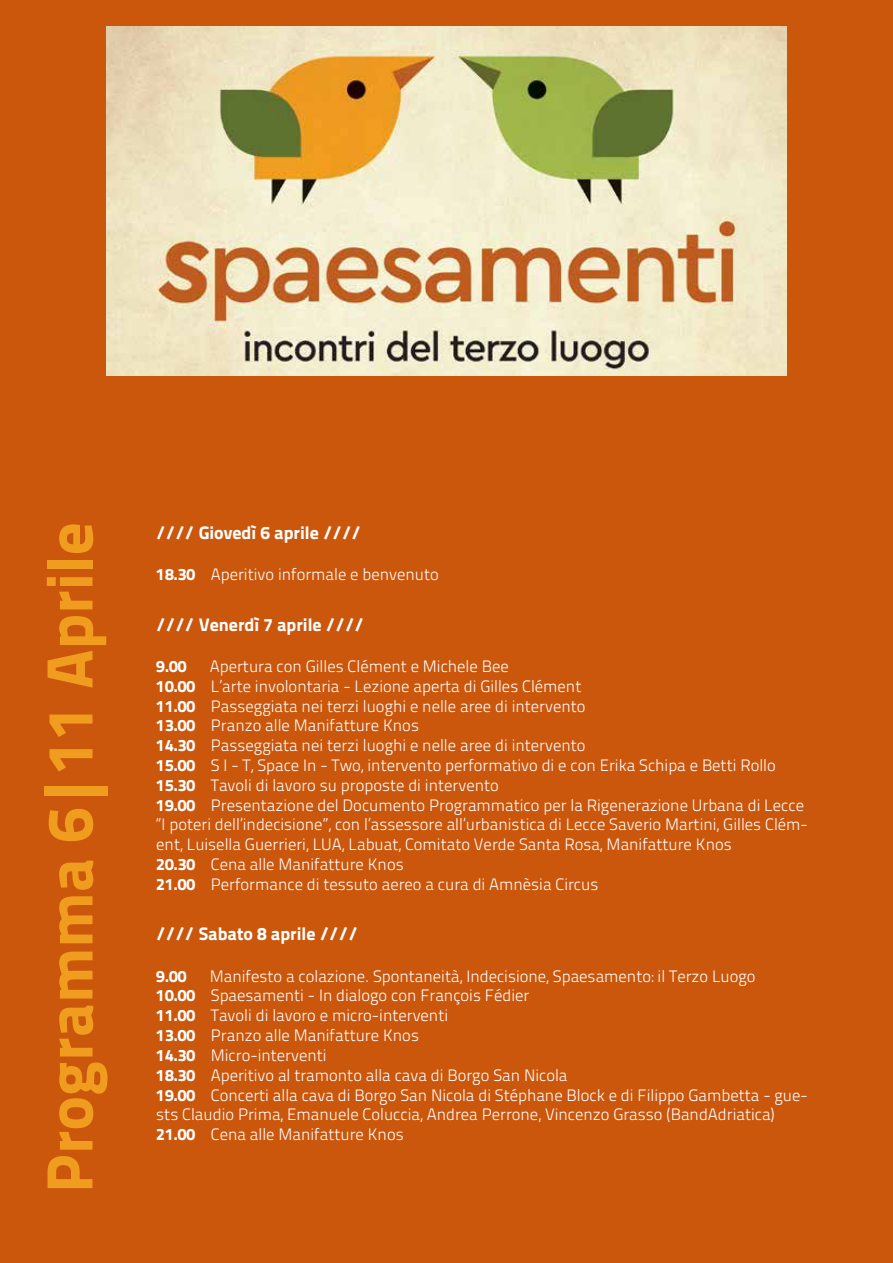
<style>
.page{position:relative;width:893px;height:1263px;background:#cb570c}
.page>*{position:absolute;margin:0;border:0;box-sizing:border-box;transform-origin:0 0}
.t1{font:65.25px "Titillium Text 25 L 999 wt";color:#f09c1f}
.t2{font:18px "Titillium Text 25 L 999 wt";color:#fff}
.t3{font:16.5px/19.8px "Titillium Text 25 L 250 wt";color:#fff}
.t4{font:16.5px "Titillium Text 25 L 999 wt";color:#fff}
.s1{font-family:"Titillium Text 25 L 999 wt"}
</style>
<div class="page">
<img style="left:106px;top:26px;width:680px;height:350px">
<h1 class="t1" style="left:18px;top:1193px;width:672px;rotate:-90deg">Programma 6|11 Aprile</h1>
<p class="t2" style="left:156px;top:518px;width:206px">//// Giovedì 6 aprile ////</p>
<p class="t3" style="left:156px;top:564px;width:284px"><span class="s1">18.30</span> Aperitivo informale e benvenuto</p>
<p class="t2" style="left:156px;top:610px;width:209px">//// Venerdì 7 aprile ////</p>
<p class="t4" style="left:156px;top:653px;width:32px">9.00</p>
<p class="t3" style="left:156px;top:655px;width:653px;text-indent:54px">Apertura con Gilles Clément e Michele Bee<br><span class="s1">10.00</span> L’arte involontaria - Lezione aperta di Gilles Clément<br><span class="s1">11.00</span> Passeggiata nei terzi luoghi e nelle aree di intervento<br><span class="s1">13.00</span> Pranzo alle Manifatture Knos<br><span class="s1">14.30</span> Passeggiata nei terzi luoghi e nelle aree di intervento<br><span class="s1">15.00</span> S I - T, Space In - Two, intervento performativo di e con Erika Schipa e Betti Rollo <span class="s1">15.30</span> Tavoli di lavoro su proposte di intervento<br><span class="s1">19.00</span> Presentazione del Documento Programmatico per la Rigenerazione Urbana di Lecce “I poteri dell’indecisione”, con l’assessore all’urbanistica di Lecce Saverio Martini, Gilles Clém&shy;ent, Luisella Guerrieri, LUA, Labuat, Comitato Verde Santa Rosa, Manifatture Knos<br><span class="s1">20.30</span> Cena alle Manifatture Knos<br><span class="s1">21.00</span> Performance di tessuto aereo a cura di Amnèsia Circus</p>
<p class="t2" style="left:156px;top:920px;width:203px">//// Sabato 8 aprile ////</p>
<p class="t4" style="left:156px;top:963px;width:32px">9.00</p>
<p class="t3" style="left:156px;top:965px;width:653px;text-indent:54px">Manifesto a colazione. Spontaneità, Indecisione, Spaesamento: il Terzo Luogo<br><span class="s1">10.00</span> Spaesamenti - In dialogo con François Fédier<br><span class="s1">11.00</span> Tavoli di lavoro e micro-interventi<br><span class="s1">13.00</span> Pranzo alle Manifatture Knos<br><span class="s1">14.30</span> Micro-interventi<br><span class="s1">18.30</span> Aperitivo al tramonto alla cava di Borgo San Nicola<br><span class="s1">19.00</span> Concerti alla cava di Borgo San Nicola di Stéphane Block e di Filippo Gambetta - gue&shy;sts Claudio Prima, Emanuele Coluccia, Andrea Perrone, Vincenzo Grasso (BandAdriatica)<br><span class="s1">21.00</span> Cena alle Manifatture Knos</p>
</div>
